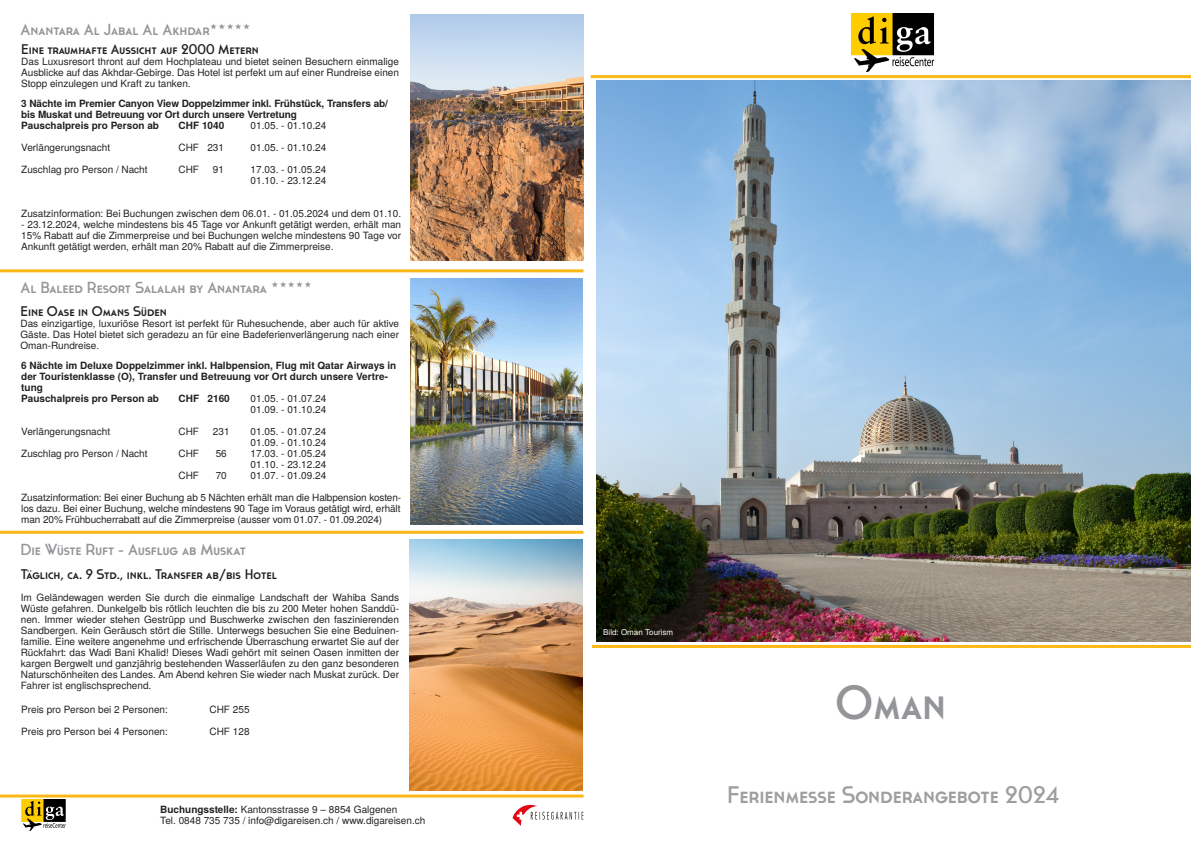
<style>
.page{position:relative;width:1191px;height:842px;background:#fff}
.page>*{position:absolute;margin:0;border:0;box-sizing:border-box;transform-origin:0 0}
.t1{font:48px "Cassannet";color:#939598}
.t2{font:24px "Cassannet";color:#9f9d9e}
.t3{font:16px "Cassannet";color:#939598}
.t4{font:14px "Cassannet";color:#231f20}
.t5{font:10px/11px "Te X Gyre Heros";color:#231f20}
.t6{font:700 10px/11px "Te X Gyre Heros";color:#231f20}
.t7{font:8px "Te X Gyre Heros";color:#fff}
.s1{font-weight:700}
</style>
<div class="page">
<img style="left:511px;top:796px;width:73px;height:30px">
<hr style="left:590px;top:75px;width:601px;height:3px;background:#fcb814">
<hr style="left:592px;top:645px;width:599px;height:3px;background:#fcb814">
<hr style="left:0;top:269px;width:583px;height:3px;background:#fcb814">
<hr style="left:0;top:531px;width:583px;height:3px;background:#fcb814">
<hr style="left:0;top:794px;width:583px;height:3px;background:#fcb814">
<img style="left:410px;top:15px;width:173px;height:246px">
<img style="left:410px;top:278px;width:173px;height:247px">
<img style="left:410px;top:539px;width:173px;height:251px">
<img style="left:596px;top:81px;width:595px;height:561px">
<img style="left:851px;top:14px;width:84px;height:58px">
<img style="left:21px;top:800px;width:45px;height:30px">
<h3 class="t3" style="left:20px;top:20px;width:191px">Anantara Al Jabal Al Akhdar</h3>
<h3 class="t4" style="left:21px;top:41px;width:239px">Eine traumhafte Aussicht auf 2000 Metern</h3>
<p class="t5" style="left:21px;top:55px;width:379px;text-align:justify">Das Luxusresort thront auf dem Hochplateau und bietet seinen Besuchern einmalige Ausblicke auf das Akhdar-Gebirge. Das Hotel ist perfekt um auf einer Rundreise einen Stopp einzulegen und Kraft zu tanken.</p>
<p class="t6" style="left:21px;top:98px;width:368px">3 Nächte im Premier Canyon View Doppelzimmer inkl. Frühstück, Transfers ab/ bis Muskat und Betreuung vor Ort durch unsere Vertretung<br>Pauschalpreis pro Person ab</p>
<p class="t6" style="left:179px;top:120px;width:47px">CHF 1040</p>
<p class="t5" style="left:251px;top:119px;width:77px">01.05. - 01.10.24</p>
<p class="t5" style="left:21px;top:141px;width:90px">Verlängerungsnacht</p>
<p class="t5" style="left:179px;top:141px;width:47px">CHF 231</p>
<p class="t5" style="left:251px;top:141px;width:77px">01.05. - 01.10.24</p>
<p class="t5" style="left:21px;top:163px;width:128px">Zuschlag pro Person / Nacht</p>
<p class="t5" style="left:179px;top:163px;width:22px">CHF</p>
<p class="t5" style="left:213px;top:163px;width:13px">91</p>
<p class="t5" style="left:251px;top:163px;width:77px">17.03. - 01.05.24<br>01.10. - 23.12.24</p>
<p class="t5" style="left:21px;top:207px;width:381px">Zusatzinformation: Bei Buchungen zwischen dem 06.01. - 01.05.2024 und dem 01.10.</p>
<p class="t5" style="left:21px;top:218px;width:381px;text-align:justify">- 23.12.2024, welche mindestens bis 45 Tage vor Ankunft getätigt werden, erhält man 15% Rabatt auf die Zimmerpreise und bei Buchungen welche mindestens 90 Tage vor Ankunft getätigt werden, erhält man 20% Rabatt auf die Zimmerpreise.</p>
<h3 class="t3" style="left:20px;top:278px;width:248px">Al Baleed Resort Salalah by Anantara</h3>
<h3 class="t4" style="left:21px;top:303px;width:148px">Eine Oase in Omans Süden</h3>
<p class="t5" style="left:21px;top:317px;width:380px;text-align:justify">Das einzigartige, luxuriöse Resort ist perfekt für Ruhesuchende, aber auch für aktive Gäste. Das Hotel bietet sich geradezu an für eine Badeferienverlängerung nach einer Oman-Rundreise.</p>
<p class="t6" style="left:21px;top:360px;width:377px">6 Nächte im Deluxe Doppelzimmer inkl. Halbpension, Flug mit Qatar Airways in der Touristenklasse (O), Transfer und Betreuung vor Ort durch unsere Vertre&shy;tung<br>Pauschalpreis pro Person ab</p>
<p class="t6" style="left:179px;top:393px;width:53px">CHF 2160</p>
<p class="t5" style="left:251px;top:393px;width:77px">01.05. - 01.07.24<br>01.09. - 01.10.24</p>
<p class="t5" style="left:21px;top:426px;width:90px">Verlängerungsnacht</p>
<p class="t5" style="left:179px;top:426px;width:22px">CHF</p>
<p class="t5" style="left:213px;top:426px;width:18px">231</p>
<p class="t5" style="left:251px;top:426px;width:77px">01.05. - 01.07.24<br>01.09. - 01.10.24</p>
<p class="t5" style="left:21px;top:448px;width:128px">Zuschlag pro Person / Nacht</p>
<p class="t5" style="left:179px;top:448px;width:22px">CHF</p>
<p class="t5" style="left:216px;top:448px;width:13px">56</p>
<p class="t5" style="left:251px;top:448px;width:77px">17.03. - 01.05.24<br>01.10. - 23.12.24</p>
<p class="t5" style="left:179px;top:470px;width:22px">CHF</p>
<p class="t5" style="left:216px;top:470px;width:13px">70</p>
<p class="t5" style="left:251px;top:470px;width:77px">01.07. - 01.09.24</p>
<p class="t5" style="left:21px;top:492px;width:381px;text-align:justify">Zusatzinformation: Bei einer Buchung ab 5 Nächten erhält man die Halbpension kosten&shy;los dazu. Bei einer Buchung, welche mindestens 90 Tage im Voraus getätigt wird, erhält man 20% Frühbucherrabatt auf die Zimmerpreise (ausser vom 01.07. - 01.09.2024)</p>
<h3 class="t3" style="left:20px;top:540px;width:227px">Die Wüste Ruft - Ausflug ab Muskat</h3>
<h3 class="t4" style="left:21px;top:566px;width:258px">Täglich, ca. 9 Std., inkl. Transfer ab/bis Hotel</h3>
<p class="t5" style="left:21px;top:591px;width:380px;text-align:justify">Im Geländewagen werden Sie durch die einmalige Landschaft der Wahiba Sands Wüste gefahren. Dunkelgelb bis rötlich leuchten die bis zu 200 Meter hohen Sanddü&shy;nen. Immer wieder stehen Gestrüpp und Buschwerke zwischen den faszinierenden Sandbergen. Kein Geräusch stört die Stille. Unterwegs besuchen Sie eine Beduinen&shy;familie. Eine weitere angenehme und erfrischende Überraschung erwartet Sie auf der Rückfahrt: das Wadi Bani Khalid! Dieses Wadi gehört mit seinen Oasen inmitten der kargen Bergwelt und ganzjährig bestehenden Wasserläufen zu den ganz besonderen Naturschönheiten des Landes. Am Abend kehren Sie wieder nach Muskat zurück. Der Fahrer ist englischsprechend.</p>
<p class="t5" style="left:21px;top:703px;width:148px">Preis pro Person bei 2 Personen:</p>
<p class="t5" style="left:210px;top:703px;width:41px">CHF 255</p>
<p class="t5" style="left:21px;top:725px;width:148px">Preis pro Person bei 4 Personen:</p>
<p class="t5" style="left:210px;top:725px;width:41px">CHF 128</p>
<p class="t5" style="left:160px;top:803px;width:267px"><span class="s1">Buchungsstelle:</span> Kantonsstrasse 9 – 8854 Galgenen<br>Tel. 0848 735 735 / info@digareisen.ch / www.digareisen.ch</p>
<p class="t7" style="left:603px;top:626px;width:71px">Bild: Oman Tourism</p>
<h1 class="t1" style="left:835px;top:673px;width:112px">Oman</h1>
<h2 class="t2" style="left:727px;top:780px;width:333px">Ferienmesse Sonderangebote 2024</h2>
</div>
